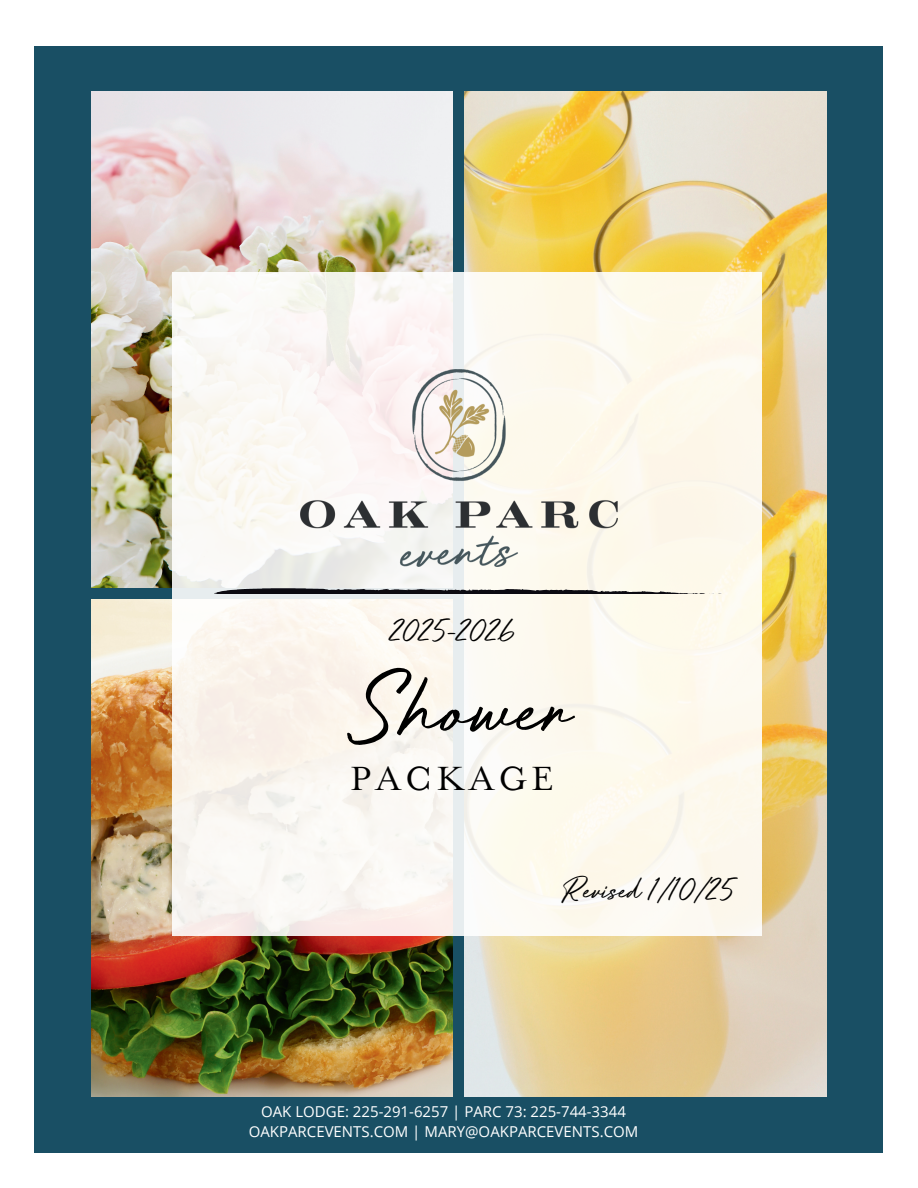
<style>
.page{position:relative;width:918px;height:1188px;background:#fff}
.page>*{position:absolute;margin:0;border:0;box-sizing:border-box;transform-origin:0 0}
.t1{font:97.5px "Future Shock";color:#000}
.t2{font:39px "Mrs Eaves Petite Caps";letter-spacing:.12em;color:#000}
.t3{font:33px "Future Shock";color:#000}
.t4{font:15px/20.2px "Open Sans";color:#fff;text-align:center}
</style>
<div class="page">
<div style="left:35px;top:46px;width:848px;height:1106px;background:#194f64"></div>
<img style="left:92px;top:92px;width:361px;height:496px">
<img style="left:92px;top:599px;width:361px;height:497px">
<img style="left:464px;top:92px;width:362px;height:1004px">
<svg style="left:172px;top:272px;width:590px;height:663px;background:#faf7ef"></svg>
<img style="left:300px;top:370px;width:318px;height:197px">
<img style="left:214px;top:588px;width:578px;height:6px">
<h3 class="t3" style="left:389px;top:609px;width:127px">2025-2026</h3>
<h1 class="t1" style="left:349px;top:645px;width:221px">Shower</h1>
<h2 class="t2" style="left:350px;top:758px;width:205px">PACKAGE</h2>
<h3 class="t3" style="left:561px;top:869px;width:174px">Revised 1/10/25</h3>
<p class="t4" style="left:249px;top:1101px;width:391px">OAK LODGE: 225-291-6257 | PARC 73: 225-744-3344<br>OAKPARCEVENTS.COM | MARY@OAKPARCEVENTS.COM</p>
</div>
